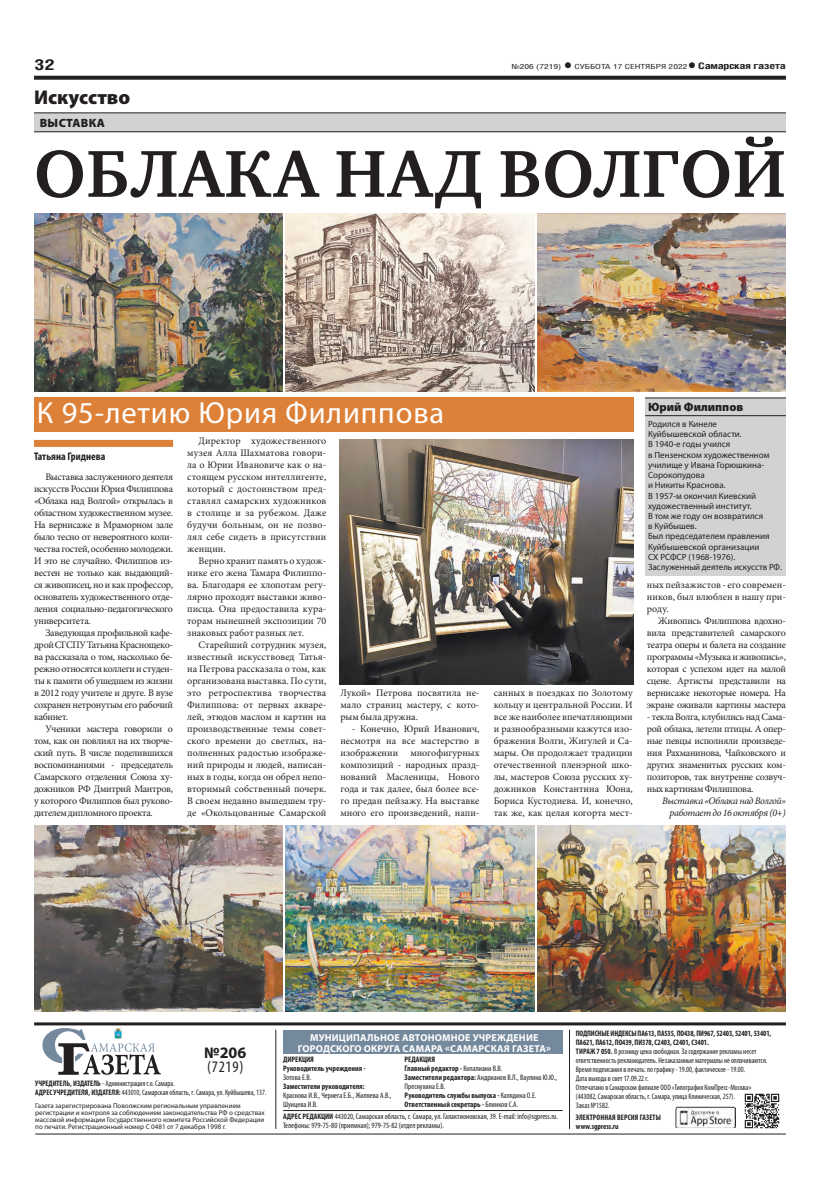
<style>
.page{position:relative;width:820px;height:1191px;background:#fff}
.page>*{position:absolute;margin:0;border:0;box-sizing:border-box;transform-origin:0 0}
.t1{font:700 68px "Charter C";letter-spacing:.01em;color:#231f20}
.t2{font:30.5px "Myriad Pro";letter-spacing:.03em;color:#fff}
.t3{font:900 20px "Myriad Pro";color:#231f20}
.t4{font:condensed 16px "Myriad Pro";color:#231f20}
.t5{font:700 16px "Myriad Pro";color:#231f20}
.t6{font:700 15px "Helios Cond";color:#231f20;scale:1.4 1}
.t7{font:900 12px "Myriad Pro";color:#231f20}
.t8{font:900 12px "Myriad Pro";letter-spacing:.02em;color:#231f20}
.t9{font:700 condensed 11px "Myriad Pro";color:#231f20}
.t10{font:10px/12px "Minion Pro";letter-spacing:-.005em;color:#231f20;text-align:justify}
.t11{font:700 10px/11px "Myriad Pro";letter-spacing:.02em;color:#fff;text-align:center}
.t12{font:italic 10px/12px "Minion Pro";letter-spacing:-.03em;color:#231f20;text-align:right}
.t13{font:9px/10.2px "Myriad Pro";color:#231f20}
.t14{font:700 9px "Helios Cond";letter-spacing:-.02em;color:#231f20;scale:1.4 1}
.t15{font:condensed 8px/9px "Myriad Pro";color:#231f20;scale:.95 1}
.t16{font:700 condensed 8px/9px "Myriad Pro";color:#231f20}
.t17{font:condensed 8px/9px "Myriad Pro";color:#231f20}
.t18{font:700 condensed 8px "Myriad Pro";color:#231f20;scale:.95 1}
.t19{font:7px/7px "Myriad Pro";color:#231f20}
.t20{font:7px "Helios Cond";color:#231f20;scale:1.4 1}
.s1{font-weight:700;font-size:16px}
.s2{font-size:16px}
.s3{font-weight:400}
.s4{font-weight:700}
</style>
<div class="page">
<svg style="left:34px;top:76px;width:751px;height:4px;background:#322f2f"></svg>
<img style="left:34px;top:213px;width:248px;height:179px">
<img style="left:285px;top:213px;width:249px;height:179px">
<img style="left:537px;top:213px;width:248px;height:179px">
<div style="left:34px;top:440px;width:139px;height:7px;background:#de8138"></div>
<svg style="left:42px;top:1025px;width:119px;height:49px"></svg>
<img style="left:675px;top:1106px;width:60px;height:22px">
<img style="left:744px;top:1093px;width:36px;height:36px">
<hr style="left:283px;top:1110px;width:279px;height:1px;background:#231f20">
<hr style="left:275px;top:1029px;width:1px;height:99px;background:#231f20">
<hr style="left:569px;top:1029px;width:1px;height:99px;background:#231f20">
<hr style="left:34px;top:1022px;width:751px;height:3px;background:#231f20">
<hr style="left:35px;top:1133px;width:750px;height:1px;background:#231f20">
<div style="left:283px;top:1030px;width:279px;height:24px;background:#75899d"></div>
<div style="left:34px;top:113px;width:751px;height:19px;background:#d1d2d4"></div>
<hr style="left:34px;top:113px;width:751px;height:1px;background:#231f20">
<hr style="left:34px;top:131px;width:751px;height:1px;background:#231f20">
<div style="left:34px;top:397px;width:599px;height:34px;background:#de8138"></div>
<hr style="left:645px;top:397px;width:140px;height:3px;background:#808285">
<div style="left:645px;top:399px;width:140px;height:177px;background:#d1d2d4"></div>
<hr style="left:645px;top:415px;width:140px;height:1px;background:#231f20">
<img style="left:339px;top:440px;width:294px;height:244px">
<img style="left:34px;top:825px;width:248px;height:186px">
<img style="left:285px;top:825px;width:249px;height:186px">
<img style="left:537px;top:825px;width:248px;height:186px">
<h3 class="t6" style="left:34px;top:55px;width:17px">32</h3>
<p class="t20" style="left:511px;top:63px;width:127px">№206 (7219) <span class="s1">•</span> суббота 17 СЕНТЯБРЯ 2022</p>
<p class="t14" style="left:687px;top:61px;width:72px"><span class="s2">•</span> Самарская газета</p>
<h3 class="t3" style="left:34px;top:86px;width:98px">Искусство</h3>
<p class="t8" style="left:40px;top:116px;width:66px">Выставка</p>
<h1 class="t1" style="left:34px;top:136px;width:753px">Облака над Волгой</h1>
<h2 class="t2" style="left:37px;top:394px;width:409px">К 95-летию Юрия Филиппова</h2>
<p class="t9" style="left:34px;top:450px;width:73px">Татьяна Гриднева</p>
<p class="t10" style="left:34px;top:471px;width:140px;text-indent:11px">Выставка заслуженного деятеля искусств России Юрия Филиппова «Облака над Волгой» открылась в областном художественном музее.<br>На вернисаже в Мраморном зале было тесно от невероятного коли&shy;чества гостей, особенно молодежи.<br>И это не случайно. Филиппов из&shy;вестен не только как выдающий&shy;ся живописец, но и как профессор, основатель художественного отде&shy;ления социально-педагогического университета.</p>
<p class="t10" style="left:34px;top:627px;width:140px;text-indent:11px">Заведующая профильной кафе&shy;дрой СГСПУ Татьяна Краснощеко&shy;ва рассказала о том, насколько бе&shy;режно относятся коллеги и студен&shy;ты к памяти об ушедшем из жизни в 2012 году учителе и друге. В вузе сохранен нетронутым его рабочий кабинет.</p>
<p class="t10" style="left:34px;top:723px;width:140px;text-indent:11px">Ученики мастера говорили о том, как он повлиял на их творче&shy;ский путь. В числе поделившихся воспоминаниями - председатель Самарского отделения Союза ху&shy;дожников РФ Дмитрий Мантров, у которого Филиппов был руково&shy;дителем дипломного проекта.</p>
<p class="t10" style="left:187px;top:435px;width:140px;text-indent:11px">Директор художественного музея Алла Шахматова говори&shy;ла о Юрии Ивановиче как о на&shy;стоящем русском интеллигенте, который с достоинством пред&shy;ставлял самарских художников в столице и за рубежом. Даже будучи больным, он не позво&shy;лял себе сидеть в присутствии женщин.</p>
<p class="t10" style="left:187px;top:555px;width:140px;text-indent:11px">Верно хранит память о худож&shy;нике его жена Тамара Филиппо&shy;ва. Благодаря ее хлопотам регу&shy;лярно проходят выставки живо&shy;писца. Она предоставила кура&shy;торам нынешней экспозиции 70 знаковых работ разных лет.</p>
<p class="t10" style="left:187px;top:639px;width:140px;text-indent:11px">Старейший сотрудник музея, известный искусствовед Татья&shy;на Петрова рассказала о том, как организована выставка. По сути, это ретроспектива творчества Филиппова: от первых акваре&shy;лей, этюдов маслом и картин на производственные темы совет&shy;ского времени до светлых, на&shy;полненных радостью изображе&shy;ний природы и людей, написан&shy;ных в годы, когда он обрел непо&shy;вторимый собственный почерк.<br>В своем недавно вышедшем тру&shy;де «Окольцованные Самарской</p>
<p class="t10" style="left:340px;top:687px;width:140px">Лукой» Петрова посвятила не&shy;мало страниц мастеру, с кото&shy;рым была дружна.</p>
<p class="t10" style="left:340px;top:723px;width:140px;text-indent:11px">- Конечно, Юрий Иванович, несмотря на все мастерство в изображении многофигурных композиций - народных празд&shy;нований Масленицы, Нового года и так далее, был более все&shy;го предан пейзажу. На выставке много его произведений, напи-</p>
<p class="t10" style="left:493px;top:687px;width:140px">санных в поездках по Золотому кольцу и центральной России. И все же наиболее впечатляющими и разнообразными кажутся изо&shy;бражения Волги, Жигулей и Са&shy;мары. Он продолжает традиции отечественной пленэрной шко&shy;лы, мастеров Союза русских ху&shy;дожников Константина Юона, Бориса Кустодиева. И, конечно, так же, как целая когорта мест-</p>
<p class="t7" style="left:647px;top:400px;width:97px">Юрий Филиппов</p>
<p class="t13" style="left:647px;top:419px;width:135px">Родился в Кинеле<br>Куйбышевской области.<br>В 1940-е годы учился<br>в Пензенском художественном училище у Ивана Горюшкина-<br>Сорокопудова<br>и Никиты Краснова.<br>В 1957-м окончил Киевский художественный институт.<br>В том же году он возвратился<br>в Куйбышев.<br>Был председателем правления<br>Куйбышевской организации<br>СХ РСФСР (1968-1976).<br>Заслуженный деятель искусств РФ.</p>
<p class="t10" style="left:646px;top:579px;width:140px">ных пейзажистов - его современ&shy;ников, был влюблен в нашу при&shy;роду.</p>
<p class="t10" style="left:646px;top:615px;width:140px;text-indent:11px">Живопись Филиппова вдохно&shy;вила представителей самарского театра оперы и балета на создание программы «Музыка и живопись», которая с успехом идет на малой сцене. Артисты представили на вернисаже некоторые номера. На экране оживали картины мастера</p>
<p class="t10" style="left:646px;top:711px;width:140px">- текла Волга, клубились над Сама&shy;рой облака, летели птицы. А опер&shy;ные певцы исполняли произведе&shy;ния Рахманинова, Чайковского и других знаменитых русских ком&shy;позиторов, так внутренне созвуч&shy;ных картинам Филиппова.</p>
<p class="t12" style="left:661px;top:795px;width:125px">Выставка «Облака над Волгой» работает до 16 октября (0+)</p>
<p class="t11" style="left:298px;top:1031px;width:254px">Муниципальное автономное учреждение городского округа Самара «Самарская газета»</p>
<p class="t16" style="left:404px;top:1055px;width:154px">РЕДАКЦИЯ<br>Главный редактор - <span class="s3">Копалиани В.В.<br></span>Заместители редактора: <span class="s3">Андрианов В.Л., Ваулина Ю.Ю., Преснухина Е.В.<br></span>Руководитель службы выпуска - <span class="s3">Калядина О.Е.<br></span>Ответственный секретарь - <span class="s3">Блинков С.А.</span></p>
<h3 class="t5" style="left:204px;top:1042px;width:44px">№206</h3>
<h3 class="t4" style="left:207px;top:1057px;width:38px">(7219)</h3>
<p class="t16" style="left:283px;top:1055px;width:84px">ДИРЕКЦИЯ<br>Руководитель учреждения -</p>
<p class="t17" style="left:283px;top:1073px;width:30px">Зотова Е.В.</p>
<p class="t16" style="left:283px;top:1082px;width:83px">Заместители руководителя:</p>
<p class="t17" style="left:283px;top:1091px;width:110px">Краснова И.В., Чернега Е.Б., Жиляева А.В.,<br>Шунцева И.В.</p>
<p class="t15" style="left:35px;top:1079px;width:245px"><span class="s4">УЧРЕДИТЕЛЬ, ИЗДАТЕЛЬ</span> - Администрация г.о. Самара.<br><span class="s4">АДРЕС УЧРЕДИТЕЛЯ, ИЗДАТЕЛЯ:</span> 443010, Самарская область, г. Самара, ул. Куйбышева, 137.</p>
<p class="t19" style="left:35px;top:1102px;width:231px">Газета зарегистрирована Поволжским региональным управлением регистрации и контроля за соблюдением законодательства РФ о средствах массовой информации Государственного комитета Российской Федерации по печати. Регистрационный номер С 0481 от 7 декабря 1998 г.</p>
<p class="t17" style="left:283px;top:1111px;width:276px"><span class="s4">АДРЕС РЕДАКЦИИ</span> 443020, Самарская область, г. Самара, ул. Галактионовская, 39. E-mail: info@sgpress.ru.<br>Телефоны: 979-75-80 (приемная); 979-75-82 (отдел рекламы).</p>
<p class="t15" style="left:575px;top:1028px;width:207px"><span class="s4">ПОДПИСНЫЕ ИНДЕКСЫ ПА613, ПА535, ПО438, ПИ967, 52403, 52401, 53401, ПА621, ПА612, ПО439, ПИ378, С2403, С2401, С3401.<br>ТИРАЖ 7 050.</span> В розницу цена свободная. За содержание рекламы несет ответственность рекламодатель. Незаказанные материалы не оплачиваются.<br>Время подписания в печать: по графику - 19.00, фактическое - 19.00.<br>Дата выхода в свет 17.09.22 г.<br>Отпечатано в Самарском филиале ООО «Типография КомПресс-Москва» (443082, Самарская область, г. Самара, улица Клиническая, 257).<br>Заказ №1582.</p>
<p class="t18" style="left:575px;top:1112px;width:6px">Электронная</p>
<p class="t18" style="left:617px;top:1112px;width:9px">версия</p>
<p class="t18" style="left:639px;top:1112px;width:5px">газеты</p>
<p class="t18" style="left:575px;top:1121px;width:47px">www.sgpress.ru</p>
</div>
